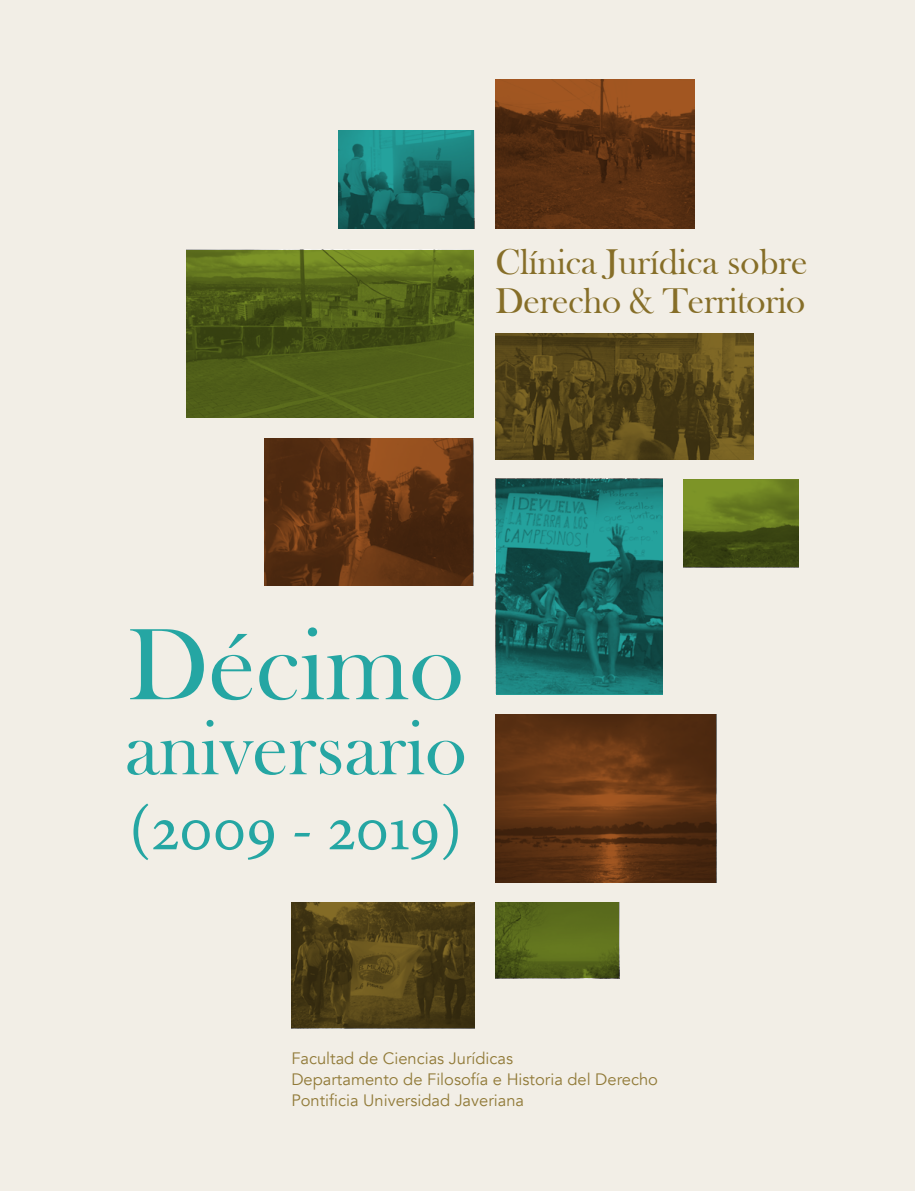
<style>
.page{position:relative;width:915px;height:1191px;background:#fff}
.page>*{position:absolute;margin:0;border:0;box-sizing:border-box;transform-origin:0 0}
.t1{font:105px "Bask Old Face";color:#25a6a3}
.t2{font:79.5px "Bask Old Face";color:#25a6a3}
.t3{font:64.5px "Minion Pro";letter-spacing:-.01em;color:#25a6a3}
.t4{font:36.75px/39px "Bask Old Face";color:#866e28}
.t5{font:16.5px/21px "Avenir";color:#917a38}
</style>
<div class="page">
<div style="left:0;top:0;width:914px;height:1191px;background:#f2eee6"></div>
<svg style="left:495px;top:79px;width:199px;height:149px;background:#673714"></svg>
<svg style="left:338px;top:130px;width:136px;height:98px;background:#19716e"></svg>
<svg style="left:187px;top:250px;width:286px;height:167px;background:#516019"></svg>
<svg style="left:495px;top:333px;width:258px;height:126px;background:#574719"></svg>
<svg style="left:264px;top:438px;width:209px;height:147px;background:#5e3213"></svg>
<svg style="left:495px;top:479px;width:167px;height:215px;background:#196e6a"></svg>
<svg style="left:683px;top:479px;width:115px;height:88px;background:#58691b"></svg>
<svg style="left:495px;top:714px;width:221px;height:169px;background:#5f3213"></svg>
<svg style="left:291px;top:902px;width:183px;height:126px;background:#4f4016"></svg>
<svg style="left:495px;top:902px;width:124px;height:76px;background:#56661a"></svg>
<h3 class="t4" style="left:495px;top:243px;width:314px">Clínica Jurídica sobre<br>Derecho &amp; Territorio</h3>
<h1 class="t1" style="left:128px;top:606px;width:337px">Décimo</h1>
<h2 class="t2" style="left:125px;top:704px;width:343px">aniversario</h2>
<h3 class="t3" style="left:129px;top:785px;width:335px">(2009 - 2019)</h3>
<p class="t5" style="left:291px;top:1048px;width:368px">Facultad de Ciencias Jurídicas<br>Departamento de Filosofía e Historia del Derecho<br>Pontificia Universidad Javeriana</p>
</div>
